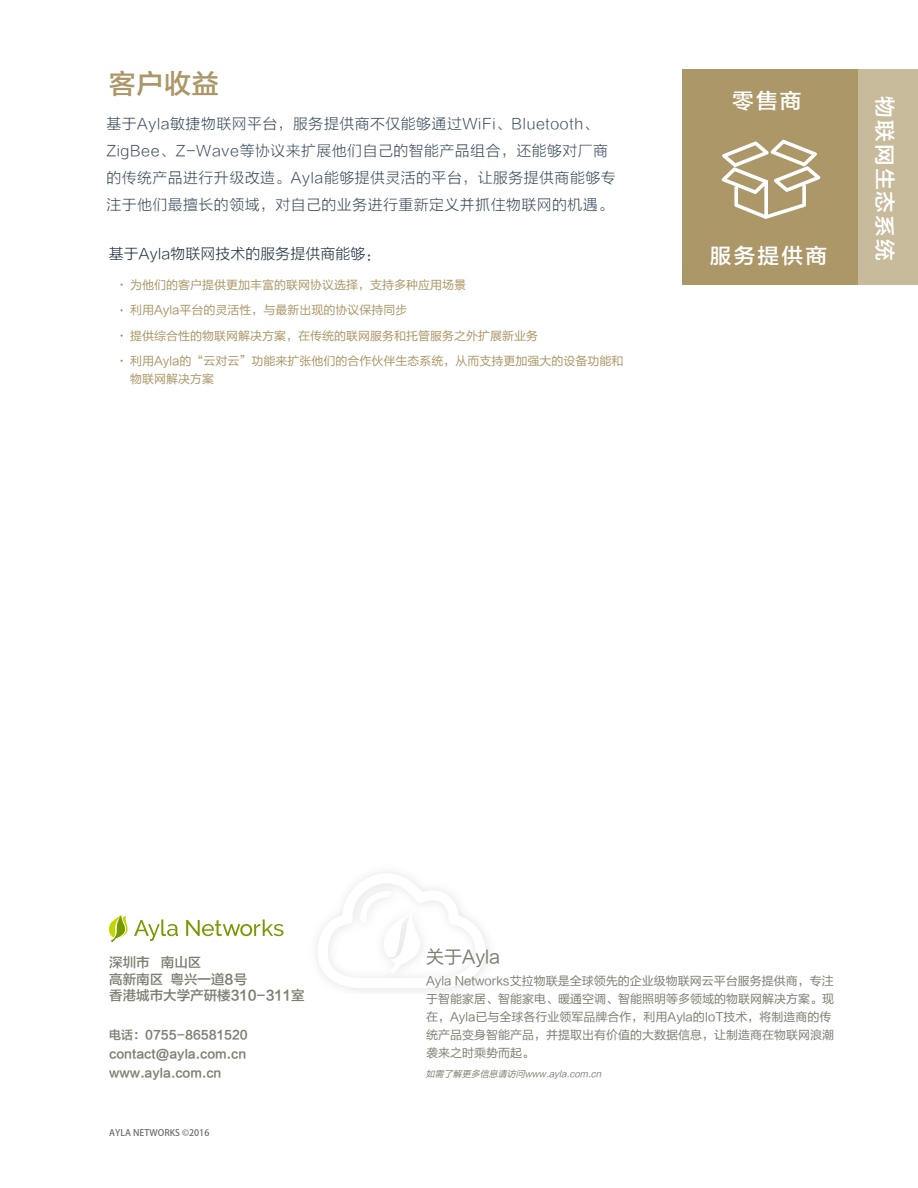
<style>
.page{position:relative;width:918px;height:1188px;background:#fff}
.page>*{position:absolute;margin:0;border:0;box-sizing:border-box;transform-origin:0 0}
.t1{font:27px "FZLTZHK GBK1 0";color:#ab9767}
.t2{font:21px "FZLTZHK GBK1 0";letter-spacing:.1em;color:#fff}
.t3{font:18px "FZLTHJW GB1 0";color:#7d7f72}
.t4{font:15px/27px "FZLTXHK";letter-spacing:.025em;color:#435363}
.t5{font:15px "FZLTXHK";color:#263746}
.t6{font:13.5px/16.5px "FZLTZHK GBK1 0";color:#7d7f72}
.t7{font:12px/18px "FZLTHJW GB1 0";color:#7d7f72}
.t8{font:12px/25.5px "FZLTHK GBK1 0";color:#ab9767}
.t9{font:12px/18.9px "FZLTZHK GBK1 0";color:#7d7f72}
.t10{font:italic 9px "FZLTHJW GB1 0";color:#7d7f72}
.t11{font:9px "Ubuntu Light G Bpc EUC H";letter-spacing:.005em;color:#6d6e71}
</style>
<div class="page">
<svg style="left:318px;top:873px;width:169px;height:115px"></svg>
<div style="left:857px;top:69px;width:61px;height:216px;background:#c8bb9c"></div>
<div style="left:682px;top:69px;width:175px;height:216px;background:#ab9767"></div>
<svg style="left:722px;top:140px;width:98px;height:79px"></svg>
<svg style="left:134px;top:919px;width:44px;height:22px"></svg>
<svg style="left:186px;top:919px;width:98px;height:17px"></svg>
<svg style="left:108px;top:915px;width:20px;height:27px"></svg>
<h1 class="t1" style="left:109px;top:69px;width:112px">客户收益</h1>
<p class="t4" style="left:106px;top:110px;width:511px">基于Ayla敏捷物联网平台，服务提供商不仅能够通过WiFi、Bluetooth、ZigBee、Z-Wave等协议来扩展他们自己的智能产品组合，还能够对厂商的传统产品进行升级改造。Ayla能够提供灵活的平台，让服务提供商能够专注于他们最擅长的领域，对自己的业务进行重新定义并抓住物联网的机遇。</p>
<p class="t5" style="left:109px;top:246px;width:273px">基于Ayla物联网技术的服务提供商能够：</p>
<p class="t8" style="left:130px;top:272px;width:495px">为他们的客户提供更加丰富的联网协议选择，支持多种应用场景<br>利用Ayla平台的灵活性，与最新出现的协议保持同步<br>提供综合性的物联网解决方案，在传统的联网服务和托管服务之外扩展新业务<br>利用Ayla的“云对云”功能来扩张他们的合作伙伴生态系统，从而支持更加强大的设备功能和</p>
<p class="t8" style="left:130px;top:367px;width:85px">物联网解决方案</p>
<h2 class="t2" style="left:732px;top:89px;width:71px">零售商</h2>
<h2 class="t2" style="left:710px;top:244px;width:119px">服务提供商</h2>
<h2 class="t2" style="left:896px;top:96px;width:166px;rotate:90deg">物联网生态系统</h2>
<p class="t6" style="left:109px;top:955px;width:197px">深圳市 南山区<br>高新南区 粤兴一道8号<br>香港城市大学产研楼310-311室</p>
<p class="t9" style="left:109px;top:1026px;width:140px">电话：0755-86581520 contact@ayla.com.cn www.ayla.com.cn</p>
<p class="t11" style="left:109px;top:1127px;width:102px">AYLA NETWORKS ©2016</p>
<h3 class="t3" style="left:426px;top:947px;width:76px">关于Ayla</h3>
<p class="t7" style="left:426px;top:972px;width:409px">Ayla Networks艾拉物联是全球领先的企业级物联网云平台服务提供商，专注于智能家居、智能家电、暖通空调、智能照明等多领域的物联网解决方案。现在，Ayla已与全球各行业领军品牌合作，利用Ayla的IoT技术，将制造商的传统产品变身智能产品，并提取出有价值的大数据信息，让制造商在物联网浪潮袭来之时乘势而起。</p>
<p class="t10" style="left:426px;top:1068px;width:179px">如需了解更多信息请访问www.ayla.com.cn</p>
</div>
